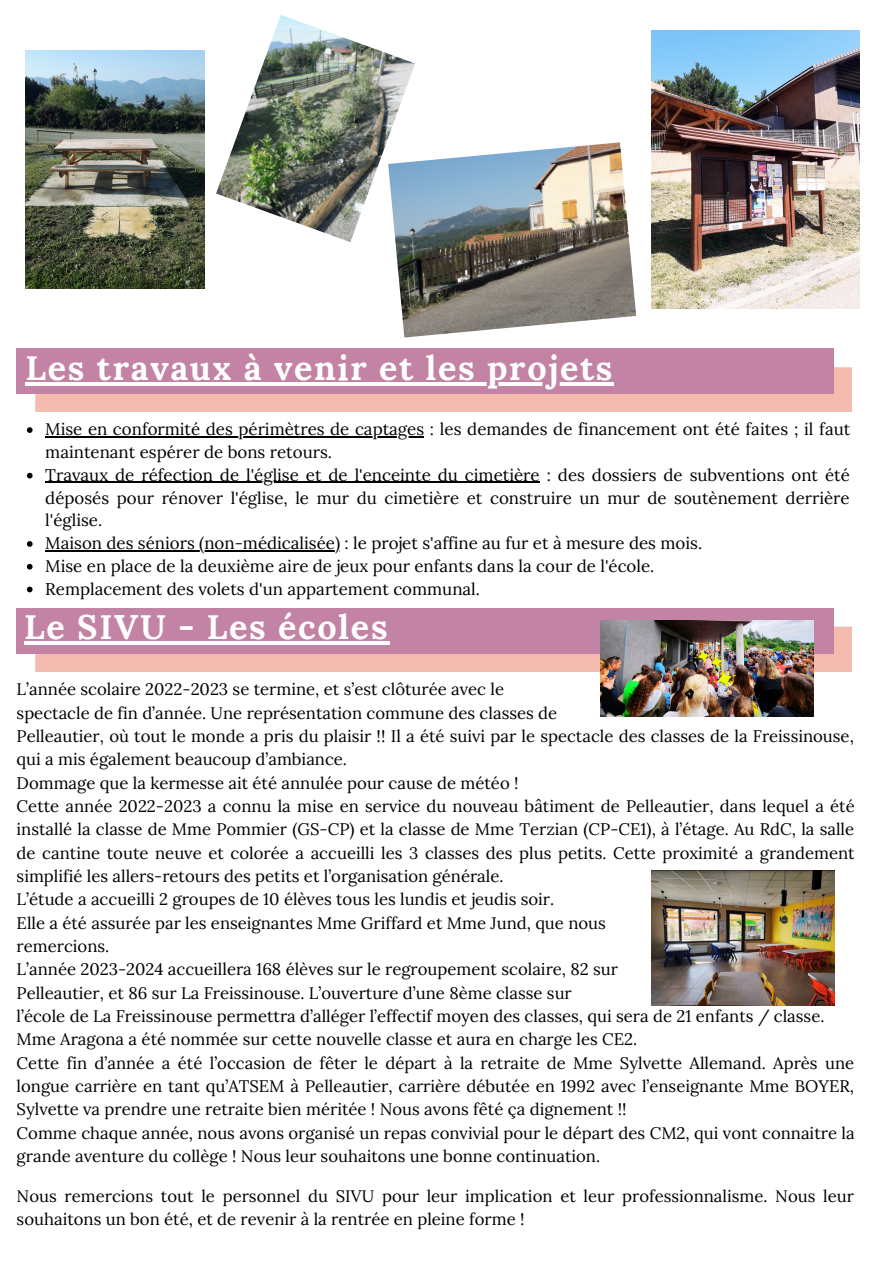
<style>
.page{position:relative;width:893px;height:1264px;background:#fff}
.page>*{position:absolute;margin:0;border:0;box-sizing:border-box;transform-origin:0 0}
.t1{font:700 34.05px "Lora";letter-spacing:.05em;color:#fff}
.t2{font:16.8px/22.8px "Lora";color:#000}
.t3{font:16.65px/23.2px "Lora";color:#000}
</style>
<div class="page">
<div style="left:35px;top:626px;width:817px;height:45px;background:#f3bcae"></div>
<div style="left:17px;top:608px;width:816px;height:45px;background:#c383a5"></div>
<div style="left:35px;top:367px;width:817px;height:45px;background:#f3bcae"></div>
<div style="left:17px;top:348px;width:816px;height:46px;background:#c383a5"></div>
<img style="left:26px;top:50px;width:178px;height:238px">
<img style="left:395px;top:142px;width:241px;height:195px">
<img style="left:600px;top:620px;width:213px;height:96px">
<img style="left:651px;top:870px;width:182px;height:135px">
<img style="left:651px;top:30px;width:208px;height:278px">
<hr style="left:24px;top:641px;width:365px;height:3px;background:#fff">
<svg style="left:27px;top:427px;width:6px;height:6px"></svg>
<hr style="left:45px;top:436px;width:379px;height:1px;background:#000">
<svg style="left:27px;top:473px;width:6px;height:5px"></svg>
<hr style="left:45px;top:482px;width:494px;height:1px;background:#000">
<svg style="left:27px;top:541px;width:6px;height:6px"></svg>
<hr style="left:45px;top:550px;width:295px;height:1px;background:#000">
<svg style="left:27px;top:564px;width:6px;height:5px"></svg>
<svg style="left:27px;top:586px;width:6px;height:6px"></svg>
<hr style="left:26px;top:382px;width:588px;height:3px;background:#fff">
<img style="left:216px;top:15px;width:199px;height:227px">
<p class="t1" style="left:26px;top:345px;width:588px">Les travaux à venir et les projets</p>
<p class="t2" style="left:45px;top:417px;width:806px">Mise en conformité des périmètres de captages : les demandes de financement ont été faites ; il faut maintenant espérer de bons retours.</p>
<p class="t2" style="left:45px;top:463px;width:806px;text-align:justify">Travaux de réfection de l'église et de l'enceinte du cimetière : des dossiers de subventions ont été déposés pour rénover l'église, le mur du cimetière et construire un mur de soutènement derrière l'église.</p>
<p class="t2" style="left:45px;top:531px;width:658px">Maison des séniors (non-médicalisée) : le projet s'affine au fur et à mesure des mois.</p>
<p class="t2" style="left:45px;top:554px;width:610px">Mise en place de la deuxième aire de jeux pour enfants dans la cour de l'école.</p>
<p class="t2" style="left:45px;top:577px;width:436px">Remplacement des volets d'un appartement communal.</p>
<p class="t1" style="left:24px;top:604px;width:365px">Le SIVU - Les écoles</p>
<p class="t3" style="left:17px;top:677px;width:489px">L’année scolaire 2022-2023 se termine, et s’est clôturée avec le</p>
<p class="t3" style="left:17px;top:701px;width:542px">spectacle de fin d’année. Une représentation commune des classes de</p>
<p class="t3" style="left:17px;top:724px;width:838px">Pelleautier, où tout le monde a pris du plaisir !! Il a été suivi par le spectacle des classes de la Freissinouse, qui a mis également beaucoup d’ambiance.</p>
<p class="t3" style="left:17px;top:771px;width:503px">Dommage que la kermesse ait été annulée pour cause de météo !</p>
<p class="t3" style="left:17px;top:794px;width:839px;text-align:justify">Cette année 2022-2023 a connu la mise en service du nouveau bâtiment de Pelleautier, dans lequel a été installé la classe de Mme Pommier (GS-CP) et la classe de Mme Terzian (CP-CE1), à l’étage. Au RdC, la salle de cantine toute neuve et colorée a accueilli les 3 classes des plus petits. Cette proximité a grandement simplifié les allers-retours des petits et l’organisation générale.</p>
<p class="t3" style="left:17px;top:887px;width:539px">L’étude a accueilli 2 groupes de 10 élèves tous les lundis et jeudis soir.</p>
<p class="t3" style="left:17px;top:911px;width:590px">Elle a été assurée par les enseignantes Mme Griffard et Mme Jund, que nous</p>
<p class="t3" style="left:17px;top:934px;width:94px">remercions.</p>
<p class="t3" style="left:17px;top:957px;width:603px">L’année 2023-2024 accueillera 168 élèves sur le regroupement scolaire, 82 sur</p>
<p class="t3" style="left:17px;top:981px;width:556px">Pelleautier, et 86 sur La Freissinouse. L’ouverture d’une 8ème classe sur</p>
<p class="t3" style="left:17px;top:1004px;width:809px">l’école de La Freissinouse permettra d’alléger l’effectif moyen des classes, qui sera de 21 enfants / classe.</p>
<p class="t3" style="left:17px;top:1027px;width:622px">Mme Aragona a été nommée sur cette nouvelle classe et aura en charge les CE2.</p>
<p class="t3" style="left:17px;top:1050px;width:839px;text-align:justify">Cette fin d’année a été l’occasion de fêter le départ à la retraite de Mme Sylvette Allemand. Après une longue carrière en tant qu’ATSEM à Pelleautier, carrière débutée en 1992 avec l’enseignante Mme BOYER, Sylvette va prendre une retraite bien méritée ! Nous avons fêté ça dignement !!</p>
<p class="t3" style="left:17px;top:1120px;width:839px">Comme chaque année, nous avons organisé un repas convivial pour le départ des CM2, qui vont connaitre la grande aventure du collège ! Nous leur souhaitons une bonne continuation.</p>
<p class="t3" style="left:17px;top:1183px;width:838px">Nous remercions tout le personnel du SIVU pour leur implication et leur professionnalisme. Nous leur souhaitons un bon été, et de revenir à la rentrée en pleine forme !</p>
</div>
